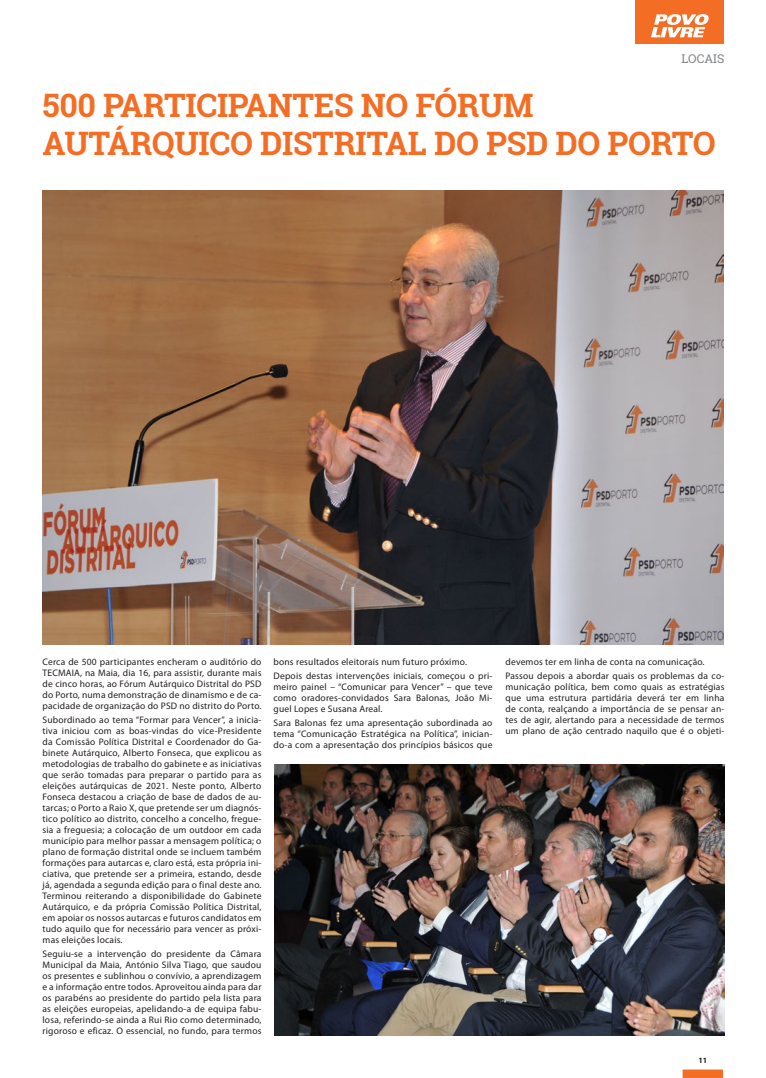
<style>
.page{position:relative;width:766px;height:1078px;background:#fff}
.page>*{position:absolute;margin:0;border:0;box-sizing:border-box;transform-origin:0 0}
.n_texto{font:700 32.3px/38.7px "Roboto Slab";letter-spacing:-.01em;color:#f36e24}
.topos{font:12px "Roboto Slab";color:#808285}
.t1{font:9.5px/11px "Myriad Pro";letter-spacing:.02em;color:#231f20;text-align:justify}
.t2{font:700 8px "Myriad Pro";color:#231f20}
</style>
<div class="page">
<div style="left:682px;top:1069px;width:40px;height:8px;background:#f36e24;border:1px solid #f36e24"></div>
<div style="left:635px;top:0;width:89px;height:44px;background:#f36e24"></div>
<svg style="left:651px;top:14px;width:57px;height:23px"></svg>
<img style="left:274px;top:764px;width:450px;height:271px">
<img style="left:43px;top:190px;width:680px;height:454px">
<p class="topos" style="left:681px;top:51px;width:44px">LOCAIS</p>
<p class="n_texto" style="left:43px;top:85px;width:674px">500 PARTICIPANTES NO FÓRUM<br>AUTÁRQUICO DISTRITAL DO PSD DO PORTO</p>
<p class="t1" style="left:43px;top:656px;width:220px">Cerca de 500 participantes encheram o auditório do TECMAIA, na Maia, dia 16, para assistir, durante mais de cinco horas, ao Fórum Autárquico Distrital do PSD do Porto, numa demonstração de dinamismo e de ca&shy;pacidade de organização do PSD no distrito do Porto.</p>
<p class="t1" style="left:43px;top:714px;width:220px">Subordinado ao tema “Formar para Vencer”, a inicia&shy;tiva iniciou com as boas-vindas do vice-Presidente da Comissão Política Distrital e Coordenador do Ga&shy;binete Autárquico, Alberto Fonseca, que explicou as metodologias de trabalho do gabinete e as iniciativas que serão tomadas para preparar o partido para as eleições autárquicas de 2021. Neste ponto, Alberto Fonseca destacou a criação de base de dados de au&shy;tarcas; o Porto a Raio X, que pretende ser um diagnós&shy;tico político ao distrito, concelho a concelho, fregue&shy;sia a freguesia; a colocação de um outdoor em cada município para melhor passar a mensagem política; o plano de formação distrital onde se incluem também formações para autarcas e, claro está, esta própria ini&shy;ciativa, que pretende ser a primeira, estando, desde já, agendada a segunda edição para o final deste ano.<br>Terminou reiterando a disponibilidade do Gabinete Autárquico, e da própria Comissão Política Distrital, em apoiar os nossos autarcas e futuros candidatos em tudo aquilo que for necessário para vencer as próxi&shy;mas eleições locais.</p>
<p class="t1" style="left:43px;top:948px;width:220px">Seguiu-se a intervenção do presidente da Câmara Municipal da Maia, António Silva Tiago, que saudou os presentes e sublinhou o convívio, a aprendizagem e a informação entre todos. Aproveitou ainda para dar os parabéns ao presidente do partido pela lista para as eleições europeias, apelidando-a de equipa fabu&shy;losa, referindo-se ainda a Rui Rio como determinado, rigoroso e eficaz. O essencial, no fundo, para termos</p>
<p class="t1" style="left:273px;top:656px;width:195px">bons resultados eleitorais num futuro próximo.</p>
<p class="t1" style="left:273px;top:670px;width:220px">Depois destas intervenções iniciais, começou o pri&shy;meiro painel – “Comunicar para Vencer” – que teve como oradores-convidados Sara Balonas, João Mi&shy;guel Lopes e Susana Areal.</p>
<p class="t1" style="left:273px;top:717px;width:220px">Sara Balonas fez uma apresentação subordinada ao tema “Comunicação Estratégica na Política”, inician&shy;do-a com a apresentação dos princípios básicos que</p>
<p class="t1" style="left:505px;top:656px;width:200px">devemos ter em linha de conta na comunicação.</p>
<p class="t1" style="left:505px;top:670px;width:220px">Passou depois a abordar quais os problemas da co&shy;municação política, bem como quais as estratégias que uma estrutura partidária deverá ter em linha de conta, realçando a importância de se pensar an&shy;tes de agir, alertando para a necessidade de termos um plano de ação centrado naquilo que é o objeti-</p>
<p class="t2" style="left:698px;top:1054px;width:10px">11</p>
</div>
